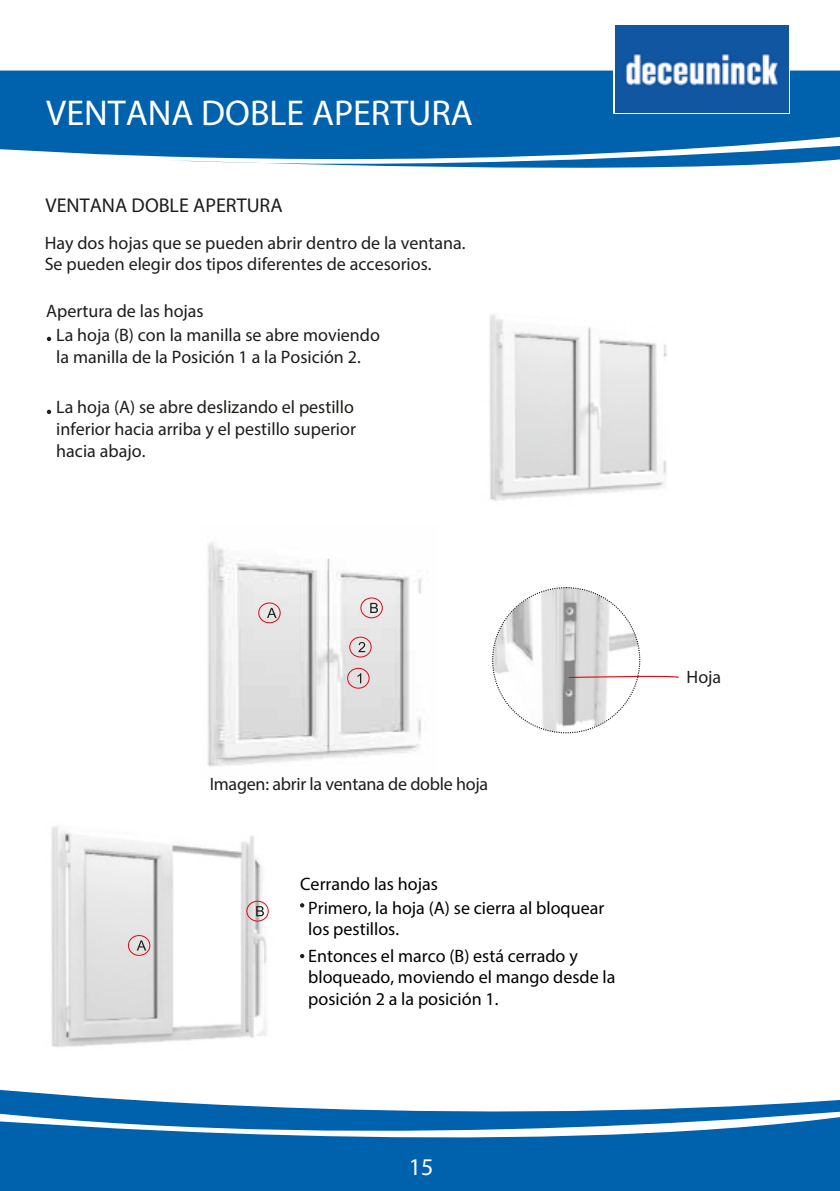
<style>
.page{position:relative;width:840px;height:1191px;background:#fff}
.page>*{position:absolute;margin:0;border:0;box-sizing:border-box;transform-origin:0 0}
.t1{font:36px "Myriad Pro";color:#fff}
.t2{font:24px "Myriad Pro";color:#fff}
.t3{font:600 20px "Myriad Pro";color:#1d1d1b}
.t4{font:18px/21.6px "Myriad Pro";color:#1d1d1b}
.t5{font:18px/24px "Myriad Pro";color:#000}
</style>
<div class="page">
<img style="left:51px;top:826px;width:218px;height:221px">
<img style="left:492px;top:587px;width:147px;height:146px">
<img style="left:207px;top:542px;width:215px;height:225px">
<div style="left:347px;top:668px;width:22px;height:20px;border:1px solid #e30613;border-radius:50%"></div>
<svg style="left:357px;top:673px;width:4px;height:10px"></svg>
<div style="left:349px;top:637px;width:22px;height:20px;border:1px solid #e30613;border-radius:50%"></div>
<svg style="left:358px;top:642px;width:7px;height:10px"></svg>
<div style="left:360px;top:598px;width:22px;height:20px;border:1px solid #e30613;border-radius:50%"></div>
<svg style="left:370px;top:603px;width:8px;height:10px"></svg>
<div style="left:246px;top:901px;width:22px;height:20px;border:1px solid #e30613;border-radius:50%"></div>
<svg style="left:256px;top:906px;width:8px;height:10px"></svg>
<div style="left:258px;top:603px;width:22px;height:20px;border:1px solid #e30613;border-radius:50%"></div>
<svg style="left:267px;top:608px;width:9px;height:10px"></svg>
<div style="left:128px;top:935px;width:22px;height:20px;border:1px solid #e30613;border-radius:50%"></div>
<svg style="left:137px;top:940px;width:9px;height:10px"></svg>
<img style="left:489px;top:314px;width:178px;height:187px">
<svg style="left:567px;top:675px;width:112px;height:3px"></svg>
<div style="left:0;top:1155px;width:839px;height:36px;background:#0061ac"></div>
<svg style="left:0;top:1090px;width:839px;height:65px;fill:#0061ac"></svg>
<div style="left:0;top:71px;width:839px;height:86px;background:#0061ac"></div>
<svg style="left:166px;top:145px;width:673px;height:23px"></svg>
<svg style="left:47px;top:410px;width:4px;height:4px"></svg>
<svg style="left:47px;top:337px;width:4px;height:4px"></svg>
<svg style="left:300px;top:903px;width:4px;height:4px"></svg>
<svg style="left:300px;top:954px;width:4px;height:4px"></svg>
<div style="left:613px;top:24px;width:176px;height:90px;background:linear-gradient(to right,#1056a0,#1056a0)"></div>
<img style="left:615px;top:26px;width:172px;height:86px">
<h1 class="t1" style="left:46px;top:90px;width:428px">VENTANA DOBLE APERTURA</h1>
<p class="t3" style="left:46px;top:193px;width:238px">VENTANA DOBLE APERTURA</p>
<p class="t4" style="left:45px;top:232px;width:422px">Hay dos hojas que se pueden abrir dentro de la ventana.<br>Se pueden elegir dos tipos diferentes de accesorios.</p>
<p class="t4" style="left:56px;top:299px;width:325px;line-height:24px;text-indent:-10px">Apertura de las hojas<br>La hoja (B) con la manilla se abre moviendo</p>
<p class="t4" style="left:56px;top:346px;width:306px">la manilla de la Posición 1 a la Posición 2.</p>
<p class="t4" style="left:56px;top:396px;width:301px;text-align:justify">La hoja (A) se abre deslizando el pestillo inferior hacia arriba y el pestillo superior hacia abajo.</p>
<p class="t4" style="left:210px;top:773px;width:280px">Imagen: abrir la ventana de doble hoja</p>
<p class="t5" style="left:308px;top:871px;width:297px;text-indent:-8px">Cerrando las hojas<br>Primero, la hoja (A) se cierra al bloquear</p>
<p class="t5" style="left:308px;top:915px;width:271px;line-height:26.4px">los pestillos.<br>Entonces el marco (B) está cerrado y</p>
<p class="t5" style="left:308px;top:966px;width:309px;line-height:21.6px">bloqueado, moviendo el mango desde la posición 2 a la posición 1.</p>
<h2 class="t2" style="left:409px;top:1152px;width:26px">15</h2>
<p class="t4" style="left:686px;top:666px;width:36px">Hoja</p>
</div>
